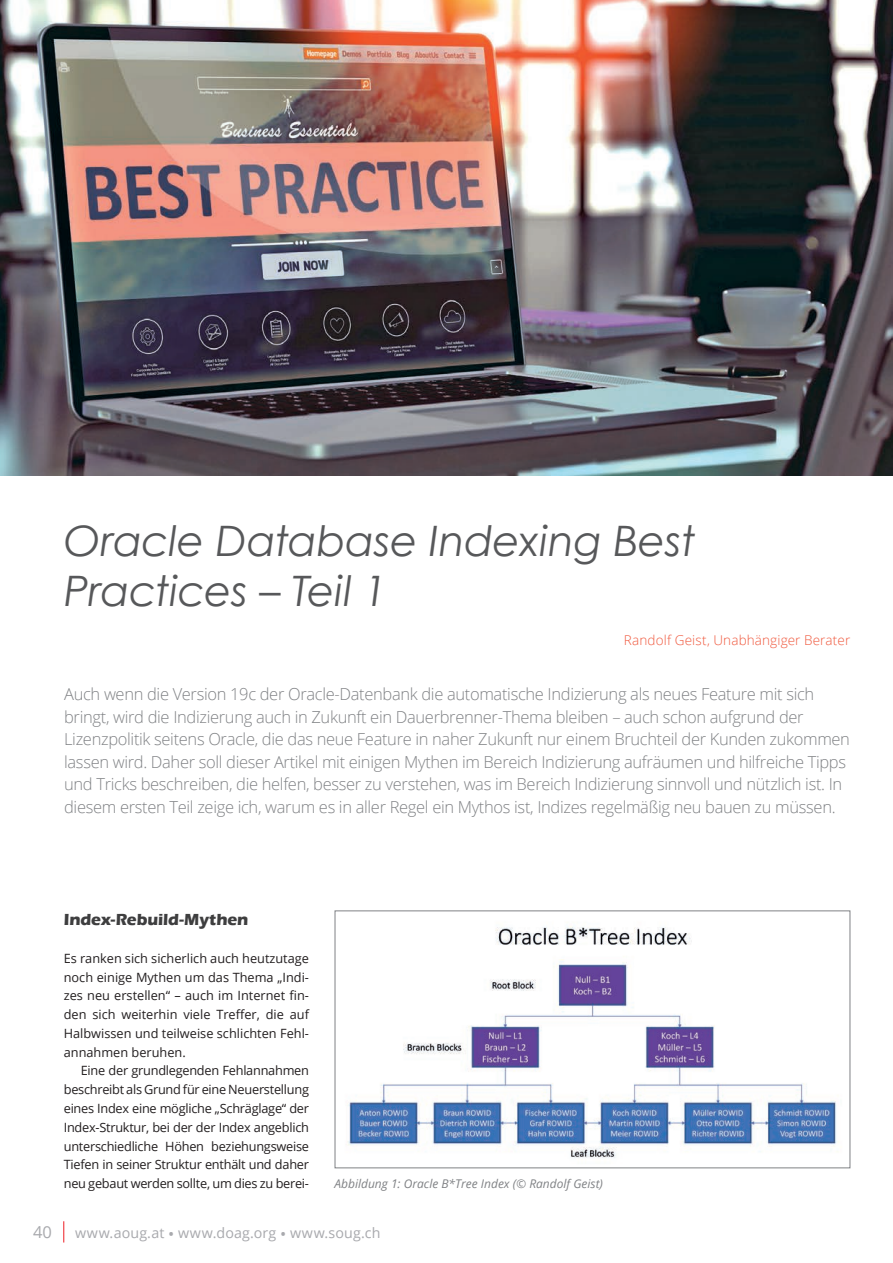
<style>
.page{position:relative;width:893px;height:1263px;background:#fff}
.page>*{position:absolute;margin:0;border:0;box-sizing:border-box;transform-origin:0 0}
.t1{font:italic 42px/50.4px "Century Gothic";letter-spacing:-.005em;color:#57585a}
.t2{font:300 16.5px/22.5px "Open Sans";letter-spacing:-.02em;color:#808285}
.t3{font:700 16.5px "Eras ITC";letter-spacing:-.005em;color:#3e3e3f}
.t4{font:16.5px "Open Sans";color:#a8a9ad}
.t5{font:14.25px "Open Sans";letter-spacing:.01em;color:#a8a9ad}
.t6{font:300 13.5px "Open Sans";letter-spacing:.01em;color:#f0593e}
.t7{font:12.75px/18.8px "Open Sans";letter-spacing:-.01em;color:#231f20;text-align:justify}
.t8{font:italic 12px "Open Sans";color:#808285}
.s1{font-size:16.5px}
</style>
<div class="page">
<svg style="left:63px;top:1221px;width:1px;height:21px"></svg>
<img style="left:0;top:0;width:893px;height:475px">
<img style="left:347px;top:926px;width:492px;height:232px">
<div style="left:334px;top:910px;width:516px;height:258px;border:1px solid #808285"></div>
<h1 class="t1" style="left:64px;top:515px;width:633px">Oracle Database Indexing Best<br>Practices – Teil 1</h1>
<p class="t6" style="left:624px;top:631px;width:228px">Randolf Geist, Unabhängiger Berater</p>
<p class="t2" style="left:64px;top:683px;width:787px">Auch wenn die Version 19c der Oracle-Datenbank die automatische Indizierung als neues Feature mit sich bringt, wird die Indizierung auch in Zukunft ein Dauerbrenner-Thema bleiben – auch schon aufgrund der Lizenzpolitik seitens Oracle, die das neue Feature in naher Zukunft nur einem Bruchteil der Kunden zukommen lassen wird. Daher soll dieser Artikel mit einigen Mythen im Bereich Indizierung aufräumen und hilfreiche Tipps und Tricks beschreiben, die helfen, besser zu verstehen, was im Bereich Indizierung sinnvoll und nützlich ist. In diesem ersten Teil zeige ich, warum es in aller Regel ein Mythos ist, Indizes regelmäßig neu bauen zu müssen.</p>
<p class="t3" style="left:64px;top:910px;width:186px">Index-Rebuild-Mythen</p>
<p class="t7" style="left:64px;top:948px;width:247px">Es ranken sich sicherlich auch heutzutage noch einige Mythen um das Thema „Indi&shy;zes neu erstellen“ – auch im Internet fin&shy;den sich weiterhin viele Treffer, die auf Halbwissen und teilweise schlichten Fehl&shy;annahmen beruhen.</p>
<p class="t7" style="left:64px;top:1061px;width:247px;text-indent:17px">Eine der grundlegenden Fehlannahmen beschreibt als Grund für eine Neuerstellung eines Index eine mögliche „Schräglage“ der Index-Struktur, bei der der Index angeblich unterschiedliche Höhen beziehungsweise Tiefen in seiner Struktur enthält und daher neu gebaut werden sollte, um dies zu berei-</p>
<p class="t8" style="left:334px;top:1175px;width:270px">Abbildung 1: Oracle B*Tree Index (© Randolf Geist)</p>
<p class="t4" style="left:33px;top:1221px;width:20px">40</p>
<p class="t5" style="left:75px;top:1223px;width:307px">www.aoug.at <span class="s1">•</span> www.doag.org <span class="s1">•</span> www.soug.ch</p>
</div>
